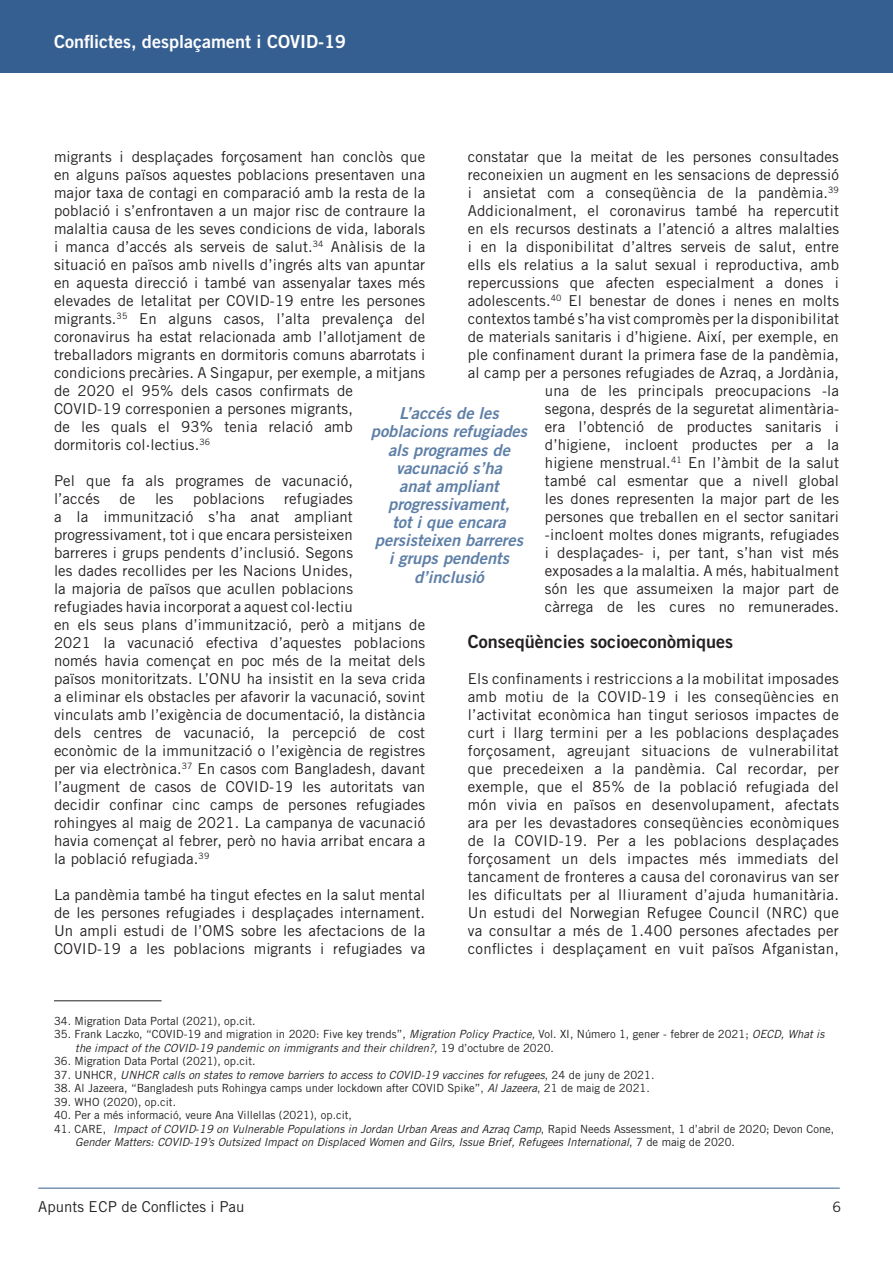
<style>
.page{position:relative;width:893px;height:1263px;background:#fff}
.page>*{position:absolute;margin:0;border:0;box-sizing:border-box;transform-origin:0 0}
.t1{font:18px "Trade Gothic LT Std Bd 2";color:#fff}
.t2{font:18px "Trade Gothic LT Std Bd 2";color:#231f20}
.t3{font:16.5px/18.1px "Trade Gothic LT Std Bd 2 Obl";color:#5e7fa7;text-align:center}
.t4{font:15px/18px "Trade Gothic LT Std";letter-spacing:.01em;color:#231f20}
.t5{font:14.25px "Trade Gothic LT Std";color:#231f20}
.t6{font:11.25px/13.5px "Trade Gothic LT Std";color:#231f20}
.t7{font:italic 11.25px/13.5px "Trade Gothic LT Std";color:#231f20}
.s1{font-style:italic}
.s2{font-style:normal}
</style>
<div class="page">
<hr style="left:38px;top:1188px;width:802px;height:1px;background:#365f91">
<div style="left:0;top:0;width:893px;height:72px;background:#365f91"></div>
<hr style="left:54px;top:1000px;width:108px;height:1px;background:#231f20">
<p class="t1" style="left:54px;top:30px;width:293px">Conflictes, desplaçament i COVID-19</p>
<p class="t4" style="left:54px;top:147px;width:373px">migrants i desplaçades forçosament han conclòs que en alguns països aquestes poblacions presentaven una major taxa de contagi en comparació amb la resta de la població i s’enfrontaven a un major risc de contraure la malaltia causa de les seves condicions de vida, laborals i manca d’accés als serveis de salut.<sup>34</sup> Anàlisis de la situació en països amb nivells d’ingrés alts van apuntar en aquesta direcció i també van assenyalar taxes més elevades de letalitat per COVID-19 entre les persones migrants.<sup>35</sup> En alguns casos, l’alta prevalença del coronavirus ha estat relacionada amb l’allotjament de treballadors migrants en dormitoris comuns abarrotats i condicions precàries. A Singapur, per exemple, a mitjans de 2020 el 95% dels casos confirmats de<br>COVID-19 corresponien a persones migrants,<br>de les quals el 93% tenia relació amb<br>dormitoris col·lectius.<sup>36</sup></p>
<p class="t4" style="left:54px;top:471px;width:300px">Pel que fa als programes de vacunació, l’accés</p>
<p class="t4" style="left:468px;top:147px;width:373px;text-align:right">constatar que la meitat de les persones consultades reconeixien un augment en les sensacions de depressió i ansietat com a conseqüència de la pandèmia.<sup>39<br></sup>Addicionalment, el coronavirus també ha repercutit en els recursos destinats a l’atenció a altres malalties i en la disponibilitat d’altres serveis de salut, entre ells els relatius a la salut sexual i reproductiva, amb repercussions que afecten especialment a dones i adolescents.<sup>40</sup> El benestar de dones i nenes en molts contextos també s’ha vist compromès per la disponibilitat de materials sanitaris i d’higiene. Així, per exemple, en ple confinament durant la primera fase de la pandèmia, al camp per a persones refugiades de Azraq, a Jordània, una de les principals preocupacions -la<br>segona, després de la seguretat alimentària-<br>era l’obtenció de productes sanitaris i<br>d’higiene, incloent productes per a la<br>higiene menstrual.<sup>41</sup> En l’àmbit de la salut<br>també cal esmentar que a nivell global<br>les dones representen la major part de les<br>persones que treballen en el sector sanitari<br>-incloent moltes dones migrants, refugiades<br>i desplaçades- i, per tant, s’han vist més<br>exposades a la malaltia. A més, habitualment<br>són les que assumeixen la major part de<br>càrrega de les cures no remunerades.</p>
<p class="t2" style="left:468px;top:630px;width:267px">Conseqüències socioeconòmiques</p>
<p class="t4" style="left:468px;top:669px;width:373px;text-align:justify">Els confinaments i restriccions a la mobilitat imposades amb motiu de la COVID-19 i les conseqüències en l’activitat econòmica han tingut seriosos impactes de curt i llarg termini per a les poblacions desplaçades forçosament, agreujant situacions de vulnerabilitat que precedeixen a la pandèmia. Cal recordar, per exemple, que el 85% de la població refugiada del món vivia en països en desenvolupament, afectats ara per les devastadores conseqüències econòmiques de la COVID-19. Per a les poblacions desplaçades forçosament un dels impactes més immediats del tancament de fronteres a causa del coronavirus van ser les dificultats per al lliurament d’ajuda humanitària.<br>Un estudi del Norwegian Refugee Council (NRC) que va consultar a més de 1.400 persones afectades per conflictes i desplaçament en vuit països Afganistan,</p>
<p class="t3" style="left:371px;top:404px;width:158px">L’accés de les poblacions refugiades als programes de vacunació s’ha<br>anat ampliant progressivament,<br>tot i que encara persisteixen barreres i grups pendents d’inclusió</p>
<p class="t4" style="left:54px;top:489px;width:373px;text-indent:230px">refugiades<br>a la immunització s’ha anat ampliant progressivament, tot i que encara persisteixen<br>barreres i grups pendents d’inclusió. Segons<br>les dades recollides per les Nacions Unides,<br>la majoria de països que acullen poblacions refugiades havia incorporat a aquest col·lectiu<br>en els seus plans d’immunització, però a mitjans de 2021 la vacunació efectiva d’aquestes poblacions només havia començat en poc més de la meitat dels països monitoritzats. L’ONU ha insistit en la seva crida a eliminar els obstacles per afavorir la vacunació, sovint vinculats amb l’exigència de documentació, la distància dels centres de vacunació, la percepció de cost econòmic de la immunització o l’exigència de registres per via electrònica.<sup>37</sup> En casos com Bangladesh, davant l’augment de casos de COVID-19 les autoritats van decidir confinar cinc camps de persones refugiades rohingyes al maig de 2021. La campanya de vacunació havia començat al febrer, però no havia arribat encara a la població refugiada.<sup>39</sup></p>
<p class="t4" style="left:54px;top:885px;width:373px;text-align:justify">La pandèmia també ha tingut efectes en la salut mental de les persones refugiades i desplaçades internament.<br>Un ampli estudi de l’OMS sobre les afectacions de la COVID-19 a les poblacions migrants i refugiades va</p>
<p class="t4" style="left:119px;top:489px;width:17px">de</p>
<p class="t4" style="left:155px;top:489px;width:20px">les</p>
<p class="t4" style="left:193px;top:489px;width:73px">poblacions</p>
<p class="t6" style="left:54px;top:1014px;width:203px">34. Migration Data Portal (2021), op.cit.</p>
<p class="t6" style="left:75px;top:1027px;width:751px;text-indent:-21px">35. Frank Laczko, “COVID-19 and migration in 2020: Five key trends”, <span class="s1">Migration Policy Practice,</span> Vol. XI, Número 1, gener - febrer de 2021; <span class="s1">OECD, What is the impact of the COVID-19 pandemic on immigrants and their children?,</span> 19 d’octubre de 2020.</p>
<p class="t6" style="left:54px;top:1054px;width:203px">36. Migration Data Portal (2021), op.cit.</p>
<p class="t7" style="left:54px;top:1068px;width:602px"><span class="s2">37. UNHCR,</span> UNHCR calls on states to remove barriers to access to COVID-19 vaccines for refugees<span class="s2">, 24 de juny de 2021.</span></p>
<p class="t6" style="left:54px;top:1081px;width:597px">38. Al Jazeera, “Bangladesh puts Rohingya camps under lockdown after COVID Spike”, <span class="s1">Al Jazeera</span>, 21 de maig de 2021.</p>
<p class="t6" style="left:54px;top:1095px;width:124px">39. WHO (2020), op.cit.</p>
<p class="t6" style="left:54px;top:1108px;width:300px">40. Per a més informació, veure Ana Villellas (2021), op.cit,</p>
<p class="t7" style="left:75px;top:1122px;width:761px;text-indent:-21px"><span class="s2">41. CARE,</span> Impact of COVID<span class="s2">‐</span>19 on Vulnerable Populations in Jordan Urban Areas and Azraq Camp<span class="s2">, Rapid Needs Assessment, 1 d’abril de 2020; Devon Cone,<br></span>Gender Matters: COVID-19’s Outsized Impact on Displaced Women and Gilrs, Issue Brief, Refugees International<span class="s2">, 7 de maig de 2020.</span></p>
<p class="t4" style="left:38px;top:1198px;width:208px">Apunts ECP de Conflictes i Pau</p>
<p class="t5" style="left:832px;top:1198px;width:10px">6</p>
</div>
